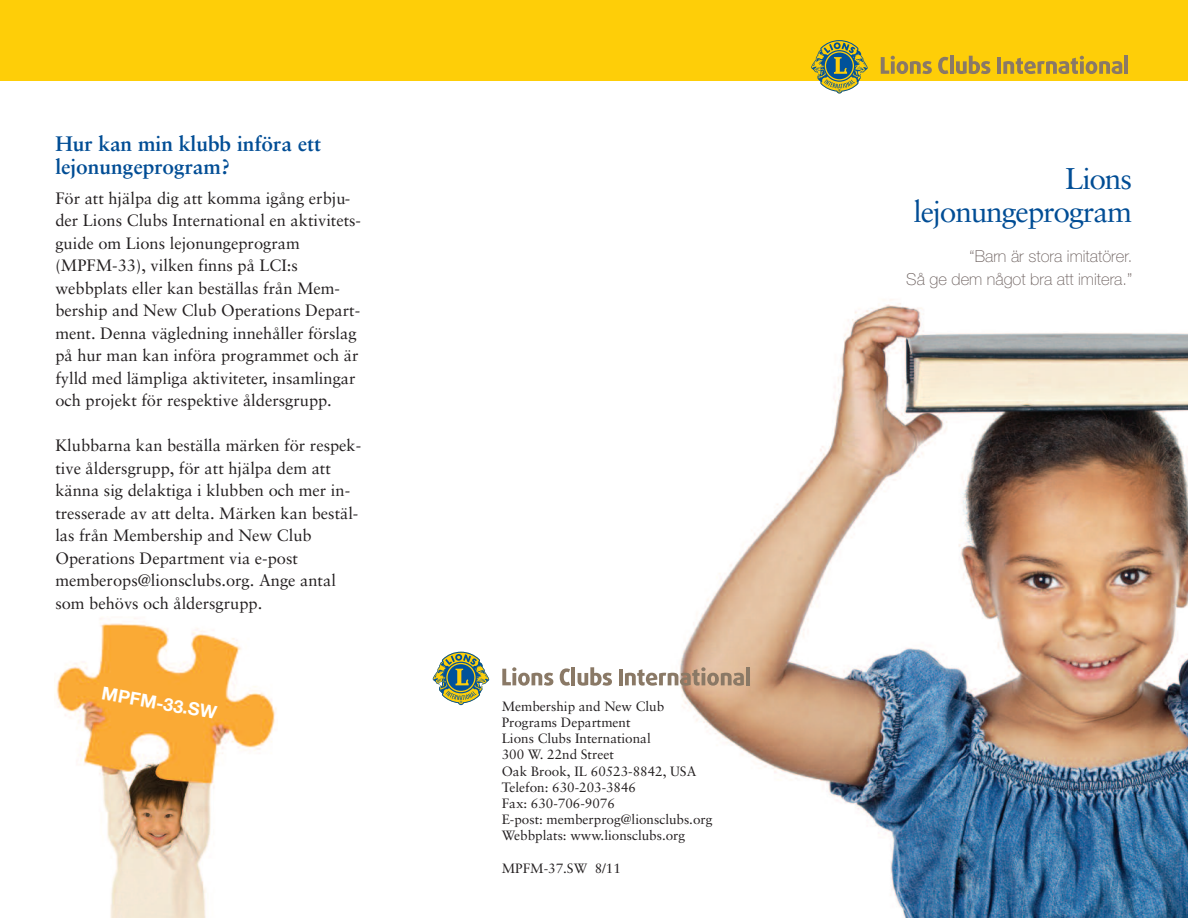
<style>
.page{position:relative;width:1188px;height:918px;background:#fff}
.page>*{position:absolute;margin:0;border:0;box-sizing:border-box;transform-origin:0 0}
.t1{font:30px/33px "Sabon";letter-spacing:-.04em;color:#014d95;text-align:right}
.t2{font:700 21px/22.5px "Sabon";color:#014d95}
.t3{font:700 18px "Helvetica Neue";color:#fff}
.t4{font:16.5px/22.5px "Sabon";color:#231f20}
.t5{font:100 16.5px/22.5px "Helvetica Neue";color:#6b5f5d;text-align:right}
.t6{font:13.5px/16.2px "Sabon";color:#231f20}
</style>
<div class="page">
<img style="left:680px;top:299px;width:508px;height:619px">
<div style="left:0;top:0;width:1188px;height:81px;background:#fece08"></div>
<svg style="left:811px;top:40px;width:57px;height:54px"></svg>
<svg style="left:881px;top:56px;width:51px;height:18px"></svg>
<svg style="left:938px;top:57px;width:10px;height:17px"></svg>
<hr style="left:950px;top:56px;width:4px;height:18px;background:#8a7966">
<svg style="left:956px;top:56px;width:34px;height:18px"></svg>
<hr style="left:997px;top:57px;width:4px;height:17px;background:#8a7966">
<svg style="left:1003px;top:56px;width:119px;height:18px"></svg>
<hr style="left:1124px;top:56px;width:4px;height:18px;background:#8a7966">
<svg style="left:433px;top:652px;width:56px;height:53px"></svg>
<svg style="left:502px;top:667px;width:51px;height:19px"></svg>
<svg style="left:560px;top:668px;width:10px;height:18px"></svg>
<hr style="left:572px;top:667px;width:3px;height:18px;background:#8a7966">
<svg style="left:578px;top:667px;width:34px;height:19px"></svg>
<hr style="left:619px;top:669px;width:4px;height:16px;background:#8a7966">
<svg style="left:625px;top:667px;width:119px;height:19px"></svg>
<hr style="left:746px;top:667px;width:4px;height:18px;background:#8a7966">
<img style="left:55px;top:617px;width:222px;height:301px">
<p class="t2" style="left:55px;top:134px;width:267px">Hur kan min klubb införa ett lejonungeprogram?</p>
<p class="t4" style="left:55px;top:188px;width:307px">För att hjälpa dig att komma igång erbju&shy;der Lions Clubs International en aktivitets&shy;guide om Lions lejonungeprogram (MPFM-33), vilken finns på LCI:s webbplats eller kan beställas från Mem&shy;bership and New Club Operations Depart&shy;ment. Denna vägledning innehåller förslag på hur man kan införa programmet och är fylld med lämpliga aktiviteter, insamlingar och projekt för respektive åldersgrupp.</p>
<p class="t4" style="left:55px;top:435px;width:307px">Klubbarna kan beställa märken för respek&shy;tive åldersgrupp, för att hjälpa dem att känna sig delaktiga i klubben och mer in&shy;tresserade av att delta. Märken kan bestäl&shy;las från Membership and New Club Operations Department via e-post memberops@lionsclubs.org. Ange antal som behövs och åldersgrupp.</p>
<p class="t3" style="left:103px;top:686px;width:118px;rotate:10deg">MPFM-33.SW</p>
<p class="t6" style="left:502px;top:699px;width:212px">Membership and New Club<br>Programs Department<br>Lions Clubs International<br>300 W. 22nd Street<br>Oak Brook, IL 60523-8842, USA<br>Telefon: 630-203-3846<br>Fax: 630-706-9076<br>E-post: memberprog@lionsclubs.org<br>Webbplats: www.lionsclubs.org</p>
<p class="t6" style="left:502px;top:861px;width:121px">MPFM-37.SW 8/11</p>
<h1 class="t1" style="left:914px;top:164px;width:220px">Lions lejonungeprogram</h1>
<p class="t5" style="left:906px;top:247px;width:227px">“Barn är stora imitatörer.<br>Så ge dem något bra att imitera.”</p>
</div>
